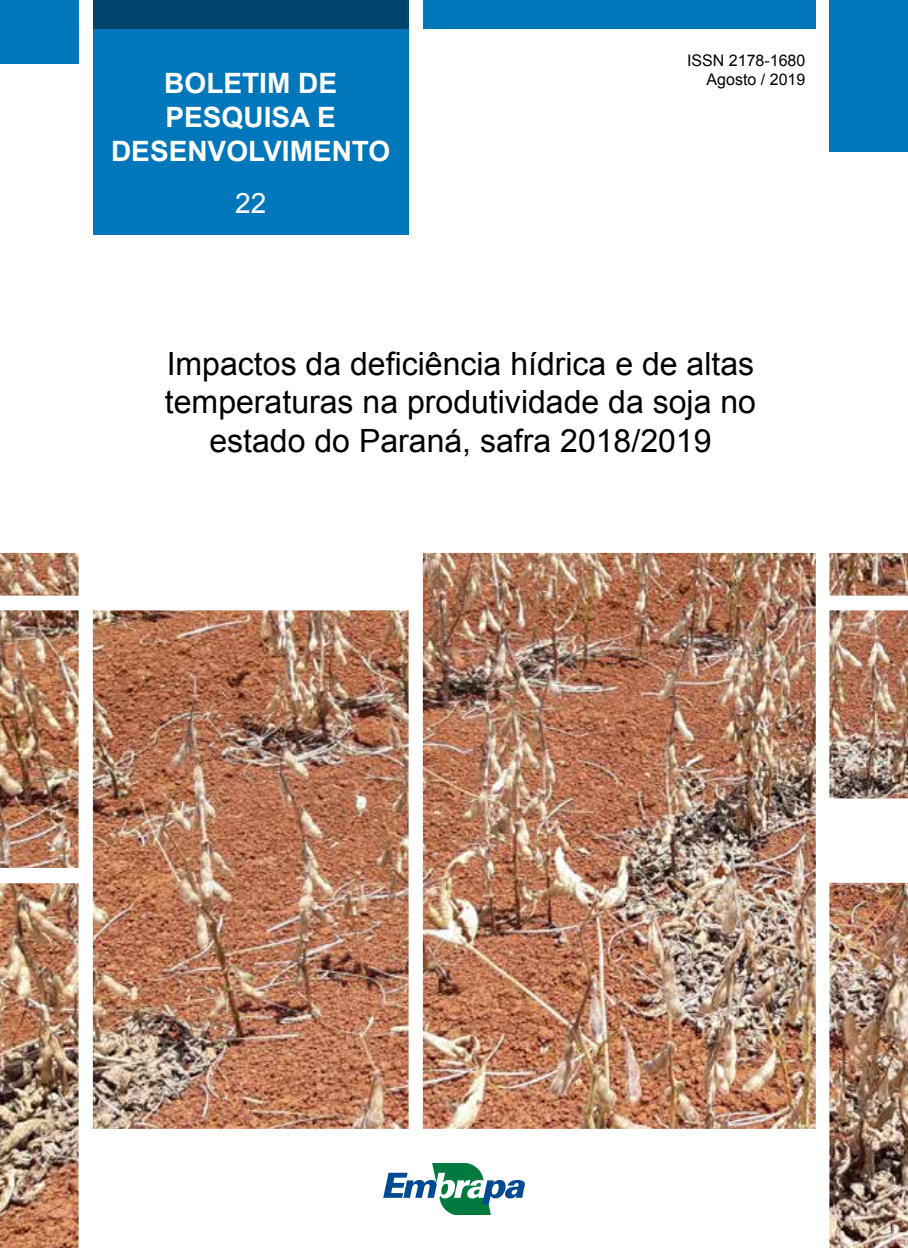
<style>
.page{position:relative;width:908px;height:1248px;background:#fff}
.page>*{position:absolute;margin:0;border:0;box-sizing:border-box;transform-origin:0 0}
.t1{font:32px/38.4px "Arial";color:#000;text-align:center}
.t2{font:700 28px/33.6px "Arial";color:#fff;text-align:center}
.t3{font:28px "Arial";color:#fff}
.t4{font:16px/19.2px "Arial";color:#000;text-align:right}
</style>
<div class="page">
<div style="left:0;top:0;width:79px;height:64px;background:#0077ba"></div>
<div style="left:829px;top:0;width:78px;height:152px;background:#0077ba"></div>
<div style="left:93px;top:0;width:315px;height:234px;background:#0077ba"></div>
<div style="left:422px;top:0;width:392px;height:28px;background:#0077ba"></div>
<div style="left:93px;top:0;width:315px;height:28px;background:#00446b"></div>
<img style="left:0;top:553px;width:907px;height:694px">
<svg style="left:383px;top:1162px;width:142px;height:52px"></svg>
<p class="t2" style="left:111px;top:68px;width:281px">BOLETIM DE<br>PESQUISA E<br>DESENVOLVIMENTO</p>
<p class="t3" style="left:235px;top:185px;width:33px">22</p>
<p class="t4" style="left:686px;top:51px;width:120px">ISSN 2178-1680<br>Agosto / 2019</p>
<p class="t1" style="left:165px;top:345px;width:592px">Impactos da deficiência hídrica e de altas temperaturas na produtividade da soja no estado do Paraná, safra 2018/2019</p>
</div>
